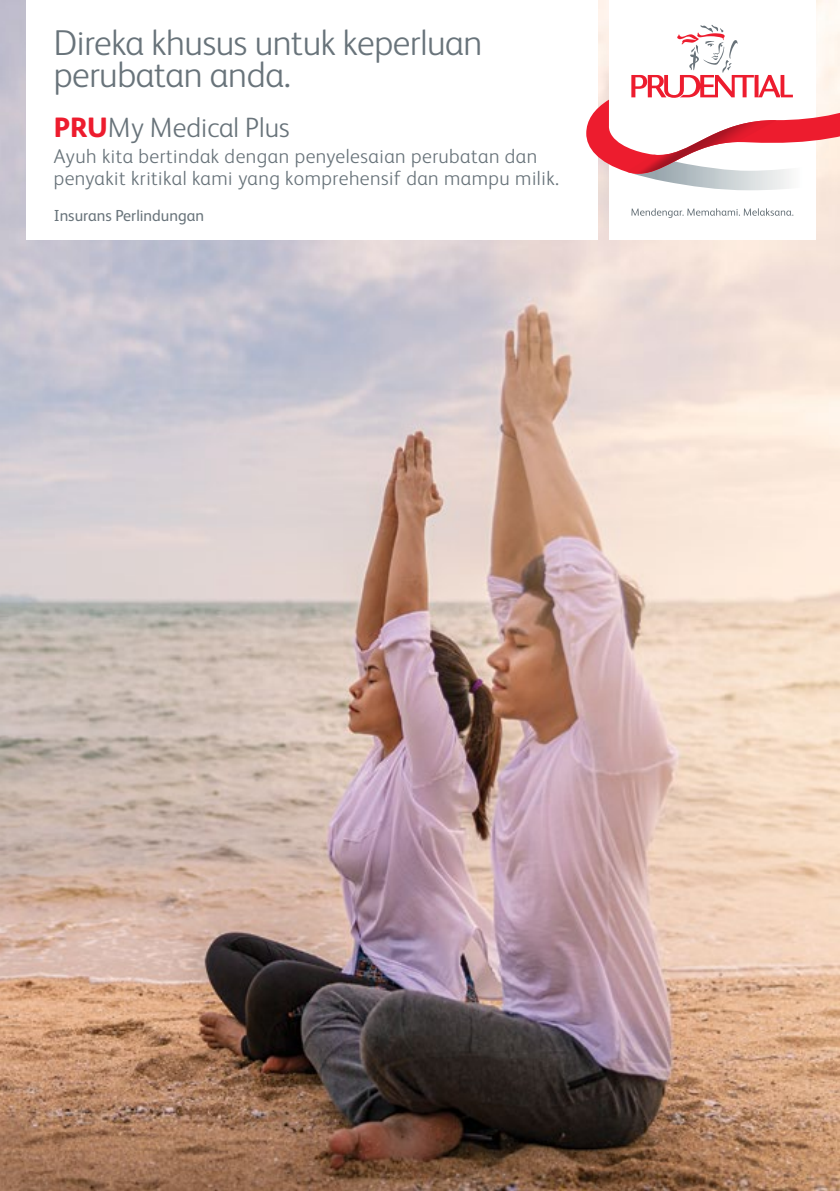
<style>
.page{position:relative;width:840px;height:1191px;background:#fff}
.page>*{position:absolute;margin:0;border:0;box-sizing:border-box;transform-origin:0 0}
.t1{font:300 36px/32px "FS Albert Pro";letter-spacing:-.01em;color:#68737a}
.t2{font:300 28px "FS Albert Pro";color:#68737a}
.t3{font:300 20px/22px "FS Albert Pro";letter-spacing:.025em;color:#68737a}
.t4{font:16px "FS Albert Pro";color:#68737a}
.s1{font-weight:800;color:#ed1c2e}
</style>
<div class="page">
<img style="left:0;top:0;width:839px;height:1191px">
<div style="left:26px;top:0;width:571px;height:239px;background:#fff"></div>
<div style="left:608px;top:0;width:206px;height:239px;background:#fff"></div>
<svg style="left:586px;top:25px;width:253px;height:165px"></svg>
<svg style="left:631px;top:208px;width:162px;height:10px"></svg>
<h1 class="t1" style="left:54px;top:24px;width:430px">Direka khusus untuk keperluan perubatan anda.</h1>
<h2 class="t2" style="left:54px;top:108px;width:237px"><span class="s1">PRU</span>My Medical Plus</h2>
<p class="t3" style="left:54px;top:143px;width:506px">Ayuh kita bertindak dengan penyelesaian perubatan dan penyakit kritikal kami yang komprehensif dan mampu milik.</p>
<p class="t4" style="left:54px;top:204px;width:152px">Insurans Perlindungan</p>
</div>
